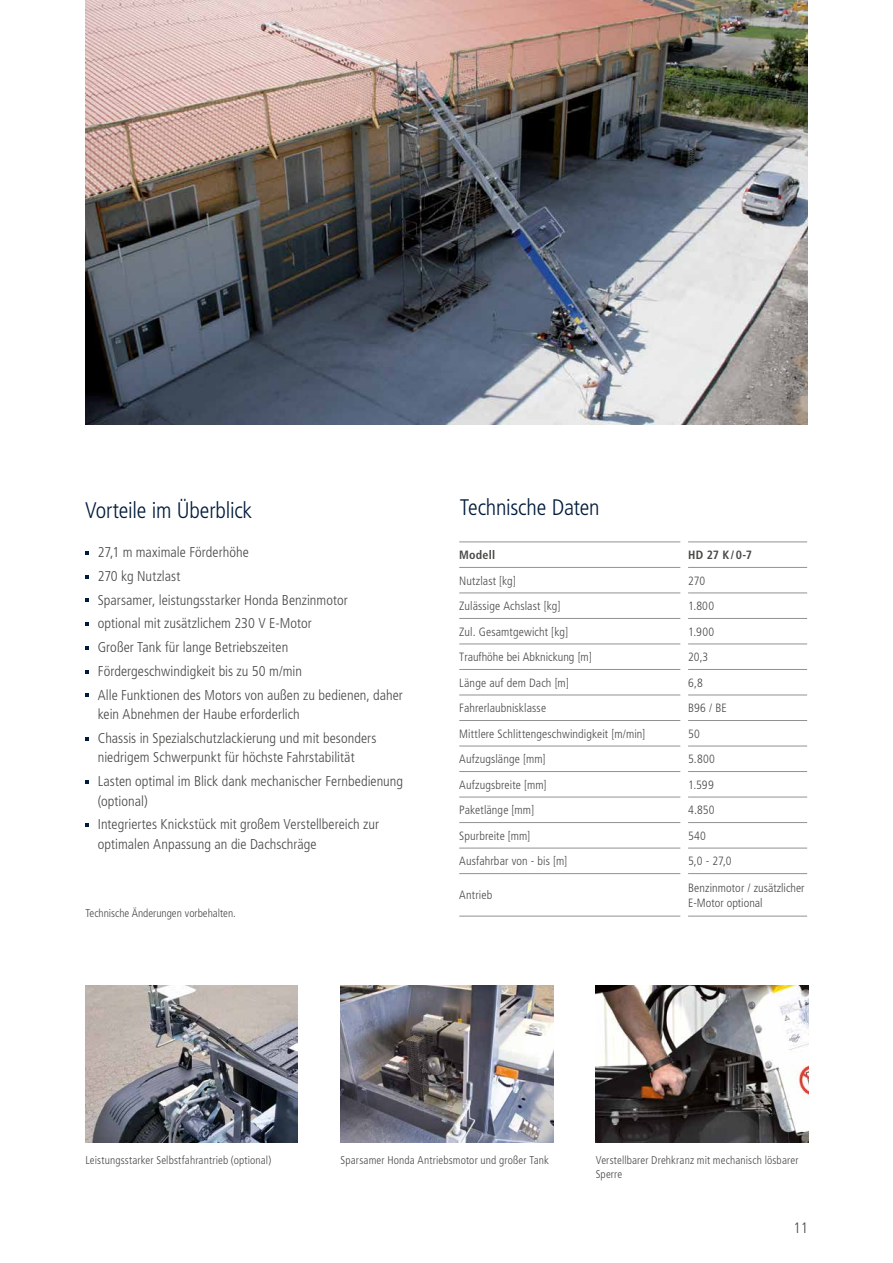
<style>
.page{position:relative;width:893px;height:1263px;background:#fff}
.page>*{position:absolute;margin:0;border:0;box-sizing:border-box;transform-origin:0 0}
.t1{font:300 condensed 22.5px "Frutiger LT Pro";letter-spacing:-.01em;color:#001b3c}
.t2{font:300 condensed 15px "Frutiger LT Pro";color:#484847}
.t3{font:300 condensed 14.25px/23.7px "Frutiger LT Pro";letter-spacing:.005em;color:#484847}
.t4{font:300 condensed 12px/14.4px "Frutiger LT Pro";letter-spacing:.01em;color:#484847}
.t5{font:700 condensed 12px "Frutiger LT Pro";letter-spacing:.02em;color:#484847}
.t6{font:300 condensed 11.25px/13.5px "Frutiger LT Pro";letter-spacing:.01em;color:#484847}
</style>
<div class="page">
<img style="left:85px;top:0;width:723px;height:425px">
<img style="left:85px;top:985px;width:213px;height:158px">
<img style="left:596px;top:985px;width:212px;height:158px">
<img style="left:341px;top:985px;width:212px;height:158px">
<svg style="left:85px;top:551px;width:4px;height:4px"></svg>
<svg style="left:85px;top:575px;width:4px;height:3px"></svg>
<svg style="left:85px;top:598px;width:4px;height:4px"></svg>
<svg style="left:85px;top:622px;width:4px;height:4px"></svg>
<svg style="left:85px;top:646px;width:4px;height:4px"></svg>
<svg style="left:85px;top:670px;width:4px;height:3px"></svg>
<svg style="left:85px;top:693px;width:4px;height:4px"></svg>
<svg style="left:85px;top:737px;width:4px;height:3px"></svg>
<svg style="left:85px;top:780px;width:4px;height:4px"></svg>
<svg style="left:85px;top:823px;width:4px;height:4px"></svg>
<svg style="left:459px;top:542px;width:348px;height:374px"></svg>
<svg style="left:459px;top:618px;width:348px;height:26px"></svg>
<hr style="left:459px;top:541px;width:221px;height:1px;background:#919291">
<hr style="left:688px;top:541px;width:119px;height:1px;background:#919291">
<hr style="left:459px;top:567px;width:221px;height:1px;background:#919291">
<hr style="left:688px;top:567px;width:119px;height:1px;background:#919291">
<hr style="left:459px;top:592px;width:221px;height:1px;background:#919291">
<hr style="left:688px;top:592px;width:119px;height:1px;background:#919291">
<hr style="left:459px;top:618px;width:221px;height:1px;background:#919291">
<hr style="left:688px;top:618px;width:119px;height:1px;background:#919291">
<hr style="left:459px;top:644px;width:221px;height:1px;background:#919291">
<hr style="left:688px;top:644px;width:119px;height:1px;background:#919291">
<hr style="left:459px;top:669px;width:221px;height:1px;background:#919291">
<hr style="left:688px;top:669px;width:119px;height:1px;background:#919291">
<hr style="left:459px;top:695px;width:221px;height:1px;background:#919291">
<hr style="left:688px;top:695px;width:119px;height:1px;background:#919291">
<hr style="left:459px;top:720px;width:221px;height:1px;background:#919291">
<hr style="left:688px;top:720px;width:119px;height:1px;background:#919291">
<hr style="left:459px;top:746px;width:221px;height:1px;background:#919291">
<hr style="left:688px;top:746px;width:119px;height:1px;background:#919291">
<hr style="left:459px;top:771px;width:221px;height:1px;background:#919291">
<hr style="left:688px;top:771px;width:119px;height:1px;background:#919291">
<hr style="left:459px;top:797px;width:221px;height:1px;background:#919291">
<hr style="left:688px;top:797px;width:119px;height:1px;background:#919291">
<hr style="left:459px;top:822px;width:221px;height:1px;background:#919291">
<hr style="left:688px;top:822px;width:119px;height:1px;background:#919291">
<hr style="left:459px;top:848px;width:221px;height:1px;background:#919291">
<hr style="left:688px;top:848px;width:119px;height:1px;background:#919291">
<hr style="left:459px;top:873px;width:221px;height:1px;background:#919291">
<hr style="left:688px;top:873px;width:119px;height:1px;background:#919291">
<hr style="left:459px;top:916px;width:221px;height:1px;background:#919291">
<hr style="left:688px;top:916px;width:119px;height:1px;background:#919291">
<h1 class="t1" style="left:85px;top:497px;width:169px">Vorteile im Überblick</h1>
<p class="t3" style="left:98px;top:540px;width:307px">27,1 m maximale Förderhöhe<br>270 kg Nutzlast<br>Sparsamer, leistungsstarker Honda Benzinmotor<br>optional mit zusätzlichem 230 V E-Motor<br>Großer Tank für lange Betriebszeiten Fördergeschwindigkeit bis zu 50 m/min<br>Alle Funktionen des Motors von außen zu bedienen, daher</p>
<p class="t3" style="left:98px;top:702px;width:280px">kein Abnehmen der Haube erforderlich<br>Chassis in Spezialschutzlackierung und mit besonders</p>
<p class="t3" style="left:98px;top:746px;width:307px">niedrigem Schwerpunkt für höchste Fahrstabilität<br>Lasten optimal im Blick dank mechanischer Fernbedienung</p>
<p class="t3" style="left:98px;top:789px;width:283px">(optional)<br>Integriertes Knickstück mit großem Verstellbereich zur</p>
<p class="t3" style="left:98px;top:832px;width:220px">optimalen Anpassung an die Dachschräge</p>
<p class="t6" style="left:85px;top:906px;width:152px">Technische Änderungen vorbehalten.</p>
<h1 class="t1" style="left:460px;top:495px;width:141px">Technische Daten</h1>
<p class="t5" style="left:459px;top:548px;width:37px">Modell</p>
<p class="t5" style="left:688px;top:548px;width:65px">HD 27 K/0-7</p>
<p class="t4" style="left:459px;top:573px;width:58px">Nutzlast [kg]</p>
<p class="t4" style="left:688px;top:573px;width:19px">270</p>
<p class="t4" style="left:459px;top:599px;width:103px">Zulässige Achslast [kg]</p>
<p class="t4" style="left:688px;top:599px;width:28px">1.800</p>
<p class="t4" style="left:459px;top:624px;width:110px">Zul. Gesamtgewicht [kg]</p>
<p class="t4" style="left:688px;top:624px;width:28px">1.900</p>
<p class="t4" style="left:459px;top:650px;width:134px">Traufhöhe bei Abknickung [m]</p>
<p class="t4" style="left:688px;top:650px;width:22px">20,3</p>
<p class="t4" style="left:459px;top:675px;width:111px">Länge auf dem Dach [m]</p>
<p class="t4" style="left:688px;top:675px;width:16px">6,8</p>
<p class="t4" style="left:459px;top:701px;width:88px">Fahrerlaubnisklasse</p>
<p class="t4" style="left:688px;top:701px;width:40px">B96 / BE</p>
<p class="t4" style="left:459px;top:726px;width:188px">Mittlere Schlittengeschwindigkeit [m/min]</p>
<p class="t4" style="left:688px;top:726px;width:13px">50</p>
<p class="t4" style="left:459px;top:752px;width:88px">Aufzugslänge [mm]</p>
<p class="t4" style="left:688px;top:752px;width:28px">5.800</p>
<p class="t4" style="left:459px;top:777px;width:89px">Aufzugsbreite [mm]</p>
<p class="t4" style="left:688px;top:777px;width:27px">1.599</p>
<p class="t4" style="left:459px;top:803px;width:76px">Paketlänge [mm]</p>
<p class="t4" style="left:688px;top:803px;width:28px">4.850</p>
<p class="t4" style="left:459px;top:829px;width:73px">Spurbreite [mm]</p>
<p class="t4" style="left:688px;top:829px;width:19px">540</p>
<p class="t4" style="left:459px;top:854px;width:109px">Ausfahrbar von - bis [m]</p>
<p class="t4" style="left:688px;top:854px;width:45px">5,0 - 27,0</p>
<p class="t4" style="left:459px;top:888px;width:34px">Antrieb</p>
<p class="t4" style="left:688px;top:881px;width:118px">Benzinmotor / zusätzlicher<br>E-Motor optional</p>
<p class="t6" style="left:85px;top:1153px;width:187px">Leistungsstarker Selbstfahrantrieb (optional)</p>
<p class="t6" style="left:341px;top:1153px;width:210px">Sparsamer Honda Antriebsmotor und großer Tank</p>
<p class="t6" style="left:596px;top:1153px;width:204px">Verstellbarer Drehkranz mit mechanisch lösbarer<br>Sperre</p>
<p class="t2" style="left:793px;top:1219px;width:16px">11</p>
</div>
